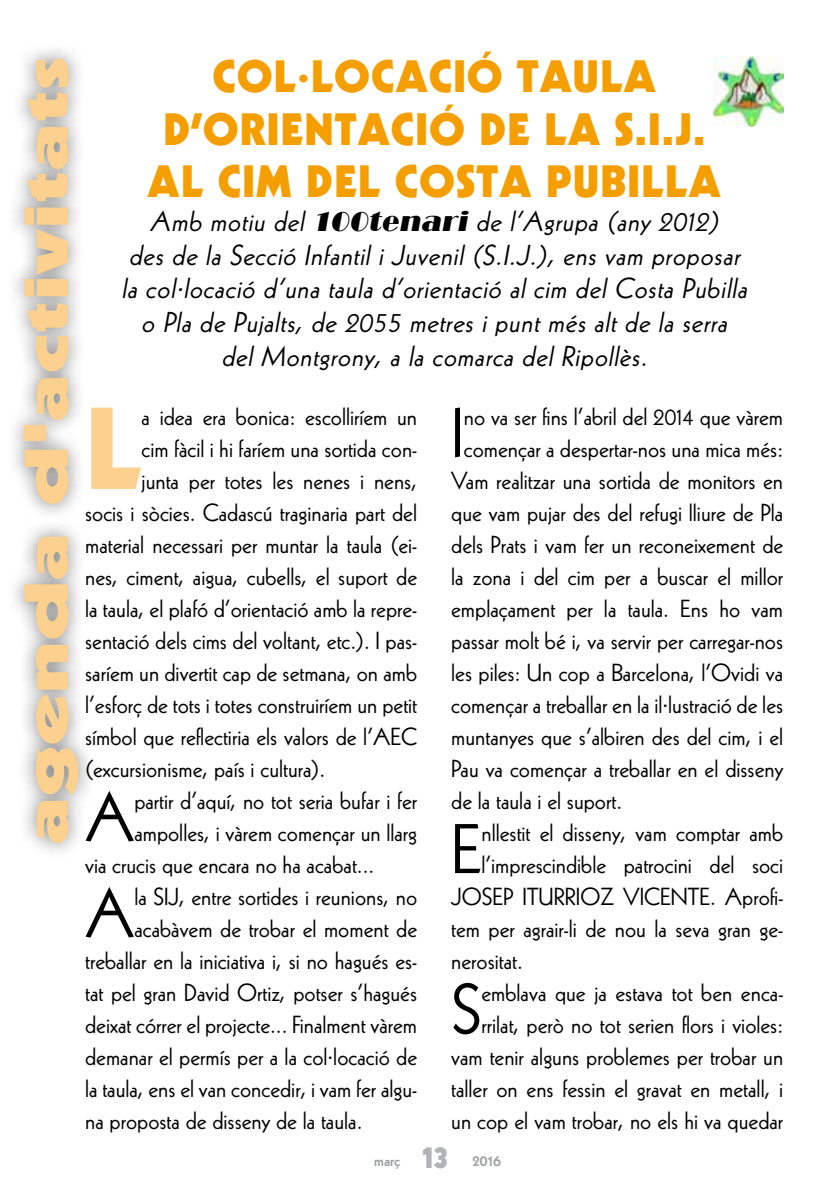
<style>
.page{position:relative;width:840px;height:1191px;background:#fff}
.page>*{position:absolute;margin:0;border:0;box-sizing:border-box;transform-origin:0 0}
.t1{font:900 112.8px "Kabel";color:#fcd08e}
.t2{font:68px "Kabel";color:#000}
.t3{font:900 60px "Kabel";color:#fcd08e;scale:1.65 1}
.t4{font:900 44px/52.8px "Kabel";letter-spacing:.025em;color:#f49e00;text-align:center}
.t5{font:italic 28px/33.6px "Kabel";color:#000;text-align:center}
.t6{font:24px/32px "Kabel";color:#000;text-align:right}
.t7{font:800 16px "Kabel";color:#9c9e9f}
.s1{font-family:"Broadway"}
.s2{font-weight:900;font-size:30px;color:#b1b3b4}
</style>
<div class="page">
<div style="left:4px;top:40px;width:92px;height:819px;background:#000;opacity:.5"></div>
<img style="left:713px;top:57px;width:69px;height:70px">
<h3 class="t3" style="left:8px;top:844px;width:479px;rotate:-90deg">agenda d'activitats</h3>
<h3 class="t4" style="left:147px;top:49px;width:574px">COL·LOCACIÓ TAULA<br>D’ORIENTACIÓ DE LA S.I.J.<br>AL CIM DEL COSTA PUBILLA</h3>
<p class="t5" style="left:121px;top:205px;width:632px">Amb motiu del <span class="s1">100tenari</span> de l’Agrupa (any 2012)<br>des de la Secció Infantil i Juvenil (S.I.J.), ens vam proposar la col·locació d’una taula d’orientació al cim del Costa Pubilla o Pla de Pujalts, de 2055 metres i punt més alt de la serra del Montgrony, a la comarca del Ripollès.</p>
<h1 class="t1" style="left:85px;top:377px;width:58px">L</h1>
<p class="t6" style="left:141px;top:401px;width:277px">a idea era bonica: escolliríem un</p>
<h2 class="t2" style="left:451px;top:393px;width:14px">I</h2>
<p class="t6" style="left:463px;top:401px;width:320px">no va ser fins l’abril del 2014 que vàrem</p>
<p class="t6" style="left:141px;top:433px;width:277px">cim fàcil i hi faríem una sortida con-</p>
<p class="t6" style="left:141px;top:465px;width:277px">junta per totes les nenes i nens,</p>
<p class="t6" style="left:85px;top:497px;width:333px">socis i sòcies. Cadascú traginaria part del</p>
<p class="t6" style="left:85px;top:529px;width:333px">material necessari per muntar la taula (ei-</p>
<p class="t6" style="left:85px;top:561px;width:333px">nes, ciment, aigua, cubells, el suport de</p>
<p class="t6" style="left:85px;top:593px;width:333px">la taula, el plafó d’orientació amb la repre-</p>
<p class="t6" style="left:85px;top:624px;width:333px">sentació dels cims del voltant, etc.). I pas-</p>
<p class="t6" style="left:85px;top:656px;width:333px">saríem un divertit cap de setmana, on amb</p>
<p class="t6" style="left:85px;top:688px;width:333px">l’esforç de tots i totes construiríem un petit</p>
<p class="t6" style="left:85px;top:720px;width:333px">símbol que reflectiria els valors de l’AEC</p>
<p class="t6" style="left:85px;top:752px;width:242px">(excursionisme, país i cultura).</p>
<h2 class="t2" style="left:85px;top:777px;width:51px">A</h2>
<p class="t6" style="left:134px;top:785px;width:284px">partir d’aquí, no tot seria bufar i fer</p>
<p class="t6" style="left:463px;top:433px;width:320px">començar a despertar-nos una mica més:</p>
<p class="t6" style="left:451px;top:465px;width:333px">Vam realitzar una sortida de monitors en</p>
<p class="t6" style="left:451px;top:497px;width:333px">que vam pujar des del refugi lliure de Pla</p>
<p class="t6" style="left:451px;top:529px;width:333px">dels Prats i vam fer un reconeixement de</p>
<p class="t6" style="left:451px;top:561px;width:333px">la zona i del cim per a buscar el millor</p>
<p class="t6" style="left:451px;top:593px;width:333px">emplaçament per la taula. Ens ho vam</p>
<p class="t6" style="left:451px;top:624px;width:333px">passar molt bé i, va servir per carregar-nos</p>
<p class="t6" style="left:451px;top:656px;width:333px">les piles: Un cop a Barcelona, l’Ovidi va</p>
<p class="t6" style="left:451px;top:688px;width:333px">començar a treballar en la il·lustració de les</p>
<p class="t6" style="left:451px;top:720px;width:333px">muntanyes que s’albiren des del cim, i el</p>
<p class="t6" style="left:451px;top:752px;width:333px">Pau va començar a treballar en el disseny</p>
<p class="t6" style="left:451px;top:784px;width:172px">de la taula i el suport.</p>
<h2 class="t2" style="left:451px;top:809px;width:32px">E</h2>
<p class="t6" style="left:481px;top:817px;width:303px">nllestit el disseny, vam comptar amb</p>
<p class="t6" style="left:134px;top:817px;width:284px">ampolles, i vàrem començar un llarg</p>
<p class="t6" style="left:85px;top:849px;width:290px">via crucis que encara no ha acabat...</p>
<h2 class="t2" style="left:85px;top:873px;width:51px">A</h2>
<p class="t6" style="left:134px;top:881px;width:284px">la SIJ, entre sortides i reunions, no</p>
<p class="t6" style="left:481px;top:849px;width:303px">l’imprescindible patrocini del soci</p>
<p class="t6" style="left:451px;top:881px;width:333px">JOSEP ITURRIOZ VICENTE. Aprofi-</p>
<p class="t6" style="left:451px;top:913px;width:333px">tem per agrair-li de nou la seva gran ge-</p>
<p class="t6" style="left:451px;top:945px;width:73px">nerositat.</p>
<h2 class="t2" style="left:451px;top:969px;width:32px">S</h2>
<p class="t6" style="left:134px;top:913px;width:284px">acabàvem de trobar el moment de</p>
<p class="t6" style="left:85px;top:945px;width:333px">treballar en la iniciativa i, si no hagués es-</p>
<p class="t6" style="left:85px;top:977px;width:333px">tat pel gran David Ortiz, potser s’hagués</p>
<p class="t6" style="left:85px;top:1009px;width:333px">deixat córrer el projecte... Finalment vàrem</p>
<p class="t6" style="left:85px;top:1041px;width:333px">demanar el permís per a la col·locació de</p>
<p class="t6" style="left:85px;top:1073px;width:333px">la taula, ens el van concedir, i vam fer algu-</p>
<p class="t6" style="left:85px;top:1104px;width:279px">na proposta de disseny de la taula.</p>
<p class="t6" style="left:451px;top:977px;width:333px">emblava que ja estava tot ben enca&shy;rrilat, però no tot serien flors i violes: vam tenir alguns problemes per trobar un taller on ens fessin el gravat en metall, i un cop el vam trobar, no els hi va quedar</p>
<p class="t7" style="left:374px;top:1151px;width:128px">març <span class="s2">13</span> 2016</p>
</div>
